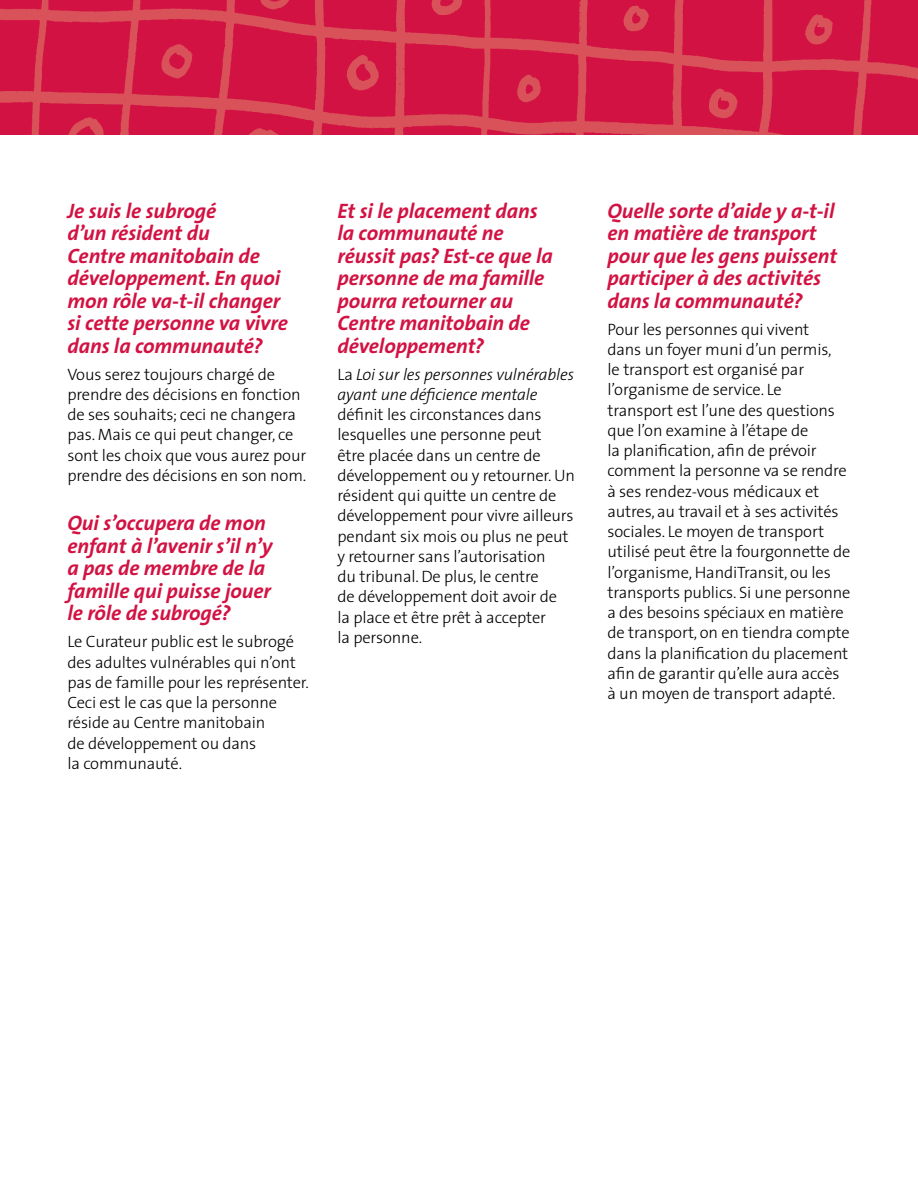
<style>
.page{position:relative;width:918px;height:1188px;background:#fff}
.page>*{position:absolute;margin:0;border:0;box-sizing:border-box;transform-origin:0 0}
.t1{font:italic 700 21px/22.5px "The Sans";letter-spacing:-.005em;color:#d21242}
.t2{font:300 16.5px/20.2px "The Sans";letter-spacing:-.01em;color:#000}
.t3{font:italic 300 16.5px/20.2px "The Sans";letter-spacing:-.01em;color:#000}
.s1{font-style:normal}
</style>
<div class="page">
<img style="left:0;top:0;width:918px;height:135px">
<p class="t1" style="left:68px;top:199px;width:222px">Je suis le subrogé<br>d’un résident du<br>Centre manitobain de développement. En quoi mon rôle va-t-il changer si cette personne va vivre dans la communauté?</p>
<p class="t2" style="left:68px;top:363px;width:240px">Vous serez toujours chargé de prendre des décisions en fonction de ses souhaits; ceci ne changera pas. Mais ce qui peut changer, ce sont les choix que vous aurez pour prendre des décisions en son nom.</p>
<p class="t1" style="left:68px;top:512px;width:207px">Qui s’occupera de mon enfant à l’avenir s’il n’y a pas de membre de la famille qui puisse jouer le rôle de subrogé?</p>
<p class="t2" style="left:68px;top:631px;width:243px">Le Curateur public est le subrogé des adultes vulnérables qui n’ont pas de famille pour les représenter.<br>Ceci est le cas que la personne réside au Centre manitobain<br>de développement ou dans<br>la communauté.</p>
<p class="t1" style="left:338px;top:199px;width:217px">Et si le placement dans la communauté ne réussit pas? Est-ce que la personne de ma famille pourra retourner au<br>Centre manitobain de développement?</p>
<p class="t3" style="left:338px;top:363px;width:238px"><span class="s1">La</span> Loi sur les personnes vulnérables ayant une déficience mentale</p>
<p class="t2" style="left:338px;top:404px;width:239px">définit les circonstances dans lesquelles une personne peut<br>être placée dans un centre de développement ou y retourner. Un résident qui quitte un centre de développement pour vivre ailleurs pendant six mois ou plus ne peut y retourner sans l’autorisation<br>du tribunal. De plus, le centre<br>de développement doit avoir de<br>la place et être prêt à accepter<br>la personne.</p>
<p class="t1" style="left:608px;top:199px;width:231px">Quelle sorte d’aide y a-t-il en matière de transport pour que les gens puissent participer à des activités dans la communauté?</p>
<p class="t2" style="left:608px;top:318px;width:245px">Pour les personnes qui vivent<br>dans un foyer muni d’un permis,<br>le transport est organisé par l’organisme de service. Le transport est l’une des questions que l’on examine à l’étape de<br>la planification, afin de prévoir comment la personne va se rendre à ses rendez-vous médicaux et autres, au travail et à ses activités sociales. Le moyen de transport utilisé peut être la fourgonnette de l’organisme, HandiTransit, ou les transports publics. Si une personne a des besoins spéciaux en matière de transport, on en tiendra compte dans la planification du placement afin de garantir qu’elle aura accès à un moyen de transport adapté.</p>
</div>
